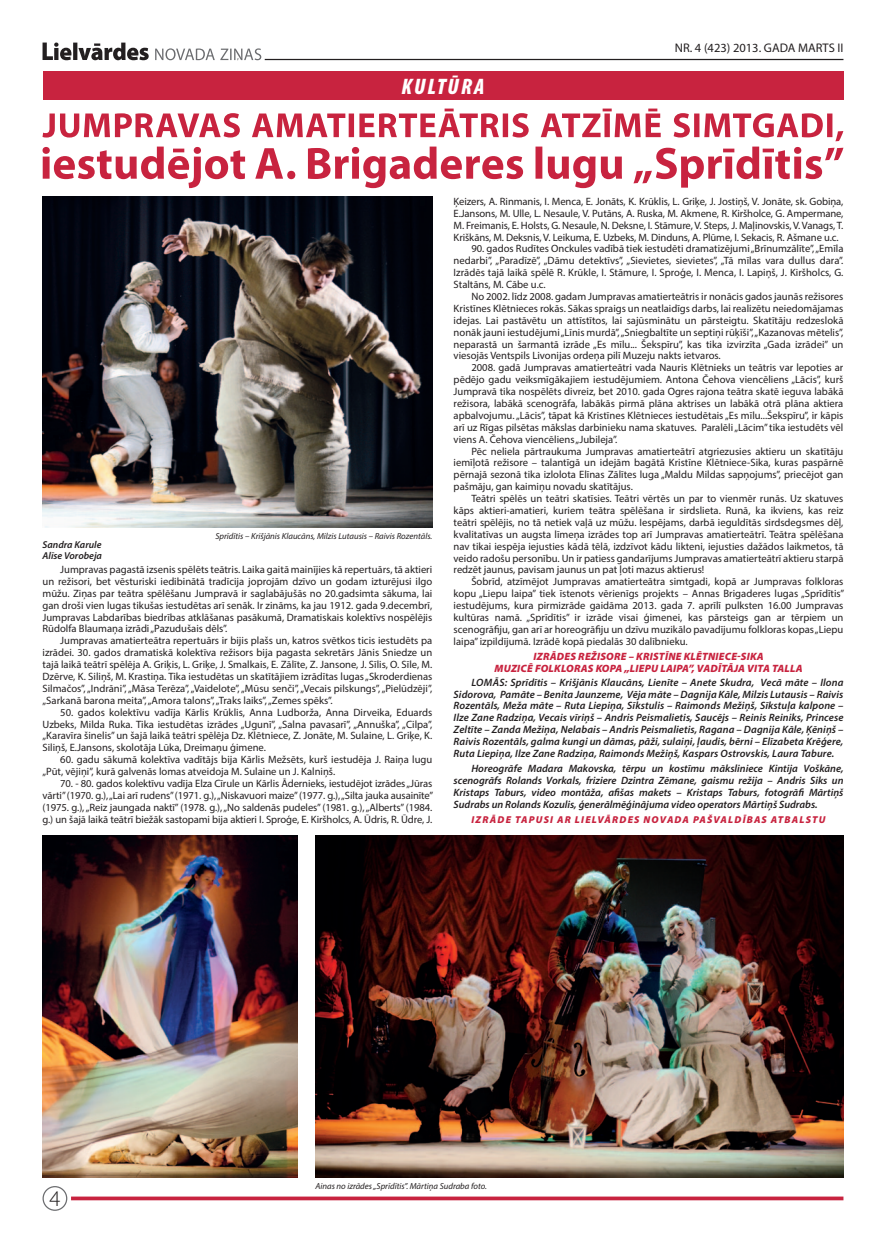
<style>
.page{position:relative;width:886px;height:1241px;background:#fff}
.page>*{position:absolute;margin:0;border:0;box-sizing:border-box;transform-origin:0 0}
.t1{font:italic 900 condensed 22.5px "Myriad Pro";letter-spacing:.09em;color:#fff}
.t2{font:300 22.5px "Myriad Pro";color:#231f20}
.t3{font:12.5px "Myriad Pro";color:#231f20}
.t4{font:10.62px/11.9px "Myriad Pro";color:#231f20;text-align:justify}
.t5{font:italic 600 10.62px/11.9px "Myriad Pro";color:#231f20;text-align:justify}
.t6{font:italic 900 10.62px/11.9px "Myriad Pro";letter-spacing:.02em;color:#c8233f;text-align:center}
.t7{font:italic 900 10px "Myriad Pro";letter-spacing:.12em;color:#c8233f}
.t8{font:italic 600 10px/11.8px "Myriad Pro";color:#231f20}
.t9{font:italic 8.75px "Myriad Pro";color:#231f20}
</style>
<div class="page">
<svg style="left:43px;top:43px;width:106px;height:17px"></svg>
<svg style="left:155px;top:48px;width:106px;height:12px"></svg>
<hr style="left:265px;top:59px;width:578px;height:1px;background:#231f20">
<svg style="left:71px;top:1196px;width:772px;height:4px;background:#cf425a"></svg>
<div style="left:43px;top:1185px;width:24px;height:25px;border:1px solid #6c6d70;border-radius:50%"></div>
<div style="left:43px;top:71px;width:800px;height:28px;background:#c8233f"></div>
<svg style="left:42px;top:108px;width:801px;height:80px"></svg>
<img style="left:315px;top:835px;width:528px;height:341px">
<img style="left:43px;top:197px;width:389px;height:330px">
<img style="left:43px;top:835px;width:255px;height:341px">
<h1 class="t1" style="left:401px;top:72px;width:84px">KULTŪRA</h1>
<p class="t3" style="left:675px;top:40px;width:170px">NR. 4 (423) 2013. GADA MARTS II</p>
<p class="t9" style="left:215px;top:531px;width:218px">Sprīdītis – Krišjānis Klaucāns, Milzis Lutausis – Raivis Rozentāls.</p>
<p class="t8" style="left:43px;top:538px;width:61px">Sandra Karule<br>Alīse Vorobeja</p>
<p class="t4" style="left:43px;top:563px;width:391px;text-indent:18px">Jumpravas pagastā izsenis spēlēts teātris. Laika gaitā mainījies kā repertuārs, tā aktieri un režisori, bet vēsturiski iedibinātā tradīcija joprojām dzīvo un godam izturējusi ilgo mūžu. Ziņas par teātra spēlēšanu Jumpravā ir saglabājušās no 20.gadsimta sākuma, lai gan droši vien lugas tikušas iestudētas arī senāk. Ir zināms, ka jau 1912. gada 9.decembrī, Jumpravas Labdarības biedrības atklāšanas pasākumā, Dramatiskais kolektīvs nospēlējis Rūdolfa Blaumaņa izrādi „Pazudušais dēls”.</p>
<p class="t4" style="left:43px;top:634px;width:391px;text-indent:18px">Jumpravas amatierteātra repertuārs ir bijis plašs un, katros svētkos ticis iestudēts pa izrādei. 30. gados dramatiskā kolektīva režisors bija pagasta sekretārs Jānis Sniedze un tajā laikā teātrī spēlēja A. Griķis, L. Griķe, J. Smalkais, E. Zālīte, Z. Jansone, J. Sīlis, O. Sīle, M.<br>Dzērve, K. Siliņš, M. Krastiņa. Tika iestudētas un skatītājiem izrādītas lugas „Skroderdienas Silmačos”, „Indrāni”, „Māsa Terēza”, „Vaidelote”, „Mūsu senči”, „Vecais pilskungs”, „Pielūdzēji”, „Sarkanā barona meita”, „Amora talons”, „Traks laiks”, „Zemes spēks”.</p>
<p class="t4" style="left:43px;top:706px;width:391px;text-indent:18px">50. gados kolektīvu vadīja Kārlis Krūklis, Anna Ludborža, Anna Dirveika, Eduards Uzbeks, Milda Ruka. Tika iestudētas izrādes „Ugunī”, „Salna pavasarī”, „Annuška”, „Cilpa”, „Karavīra šinelis” un šajā laikā teātri spēlēja Dz. Klētniece, Z. Jonāte, M. Sulaine, L. Griķe, K.<br>Siliņš, E.Jansons, skolotāja Lūka, Dreimaņu ģimene.</p>
<p class="t4" style="left:43px;top:753px;width:391px;text-indent:18px">60. gadu sākumā kolektīva vadītājs bija Kārlis Mežsēts, kurš iestudēja J. Raiņa lugu „Pūt, vējiņi”, kurā galvenās lomas atveidoja M. Sulaine un J. Kalniņš.</p>
<p class="t4" style="left:43px;top:777px;width:392px;text-indent:18px">70. - 80. gados kolektīvu vadīja Elza Cīrule un Kārlis Ādernieks, iestudējot izrādes „Jūras vārti” (1970. g.), „Lai arī rudens” (1971. g.), „Niskavuori maize” (1977. g.), „Silta jauka ausainīte” (1975. g.), „Reiz jaungada naktī” (1978. g.), „No saldenās pudeles” (1981. g.), „Alberts” (1984. g.) un šajā laikā teātrī biežāk sastopami bija aktieri I. Sproģe, E. Kiršholcs, A. Ūdris, R. Ūdre, J.</p>
<p class="t4" style="left:454px;top:195px;width:391px">Ķeizers, A. Rinmanis, I. Menca, E. Jonāts, K. Krūklis, L. Griķe, J. Jostiņš, V. Jonāte, sk. Gobiņa, E.Jansons, M. Ulle, L. Nesaule, V. Putāns, A. Ruska, M. Akmene, R. Kiršholce, G. Ampermane, M. Freimanis, E. Holsts, G. Nesaule, N. Deksne, I. Stāmure, V. Steps, J. Maļinovskis, V. Vanags, T.<br>Kriškāns, M. Deksnis, V. Leikuma, E. Uzbeks, M. Dinduns, A. Plūme, I. Sekacis, R. Ašmane u.c.</p>
<p class="t4" style="left:454px;top:243px;width:391px;text-indent:18px">90. gados Rudītes Onckules vadībā tiek iestudēti dramatizējumi „Brīnumzālīte”, „Emīla nedarbi”, „Paradīzē”, „Dāmu detektīvs”, „Sievietes, sievietes”, „Tā mīlas vara dullus dara”.<br>Izrādēs tajā laikā spēlē R. Krūkle, I. Stāmure, I. Sproģe, I. Menca, I. Lapiņš, J. Kiršholcs, G.<br>Staltāns, M. Cābe u.c.</p>
<p class="t4" style="left:454px;top:290px;width:391px;text-indent:18px">No 2002. līdz 2008. gadam Jumpravas amatierteātris ir nonācis gados jaunās režisores Kristīnes Klētnieces rokās. Sākas spraigs un neatlaidīgs darbs, lai realizētu neiedomājamas idejas. Lai pastāvētu un attīstītos, lai sajūsminātu un pārsteigtu. Skatītāju redzeslokā nonāk jauni iestudējumi „Līnis murdā”, „Sniegbaltīte un septiņi rūķīši”, „Kazanovas mētelis”, neparastā un šarmantā izrāde „Es mīlu... Šekspīru”, kas tika izvirzīta „Gada izrādei” un viesojās Ventspils Livonijas ordeņa pilī Muzeju nakts ietvaros.</p>
<p class="t4" style="left:454px;top:361px;width:391px;text-indent:18px">2008. gadā Jumpravas amatierteātri vada Nauris Klētnieks un teātris var lepoties ar pēdējo gadu veiksmīgākajiem iestudējumiem. Antona Čehova viencēliens „Lācis”, kurš Jumpravā tika nospēlēts divreiz, bet 2010. gada Ogres rajona teātra skatē ieguva labākā režisora, labākā scenogrāfa, labākās pirmā plāna aktrises un labākā otrā plāna aktiera apbalvojumu. „Lācis”, tāpat kā Kristīnes Klētnieces iestudētais „Es mīlu...Šekspīru”, ir kāpis arī uz Rīgas pilsētas mākslas darbinieku nama skatuves. Paralēli „Lācim” tika iestudēts vēl viens A. Čehova viencēliens „Jubileja”.</p>
<p class="t4" style="left:454px;top:445px;width:391px;text-indent:18px">Pēc neliela pārtraukuma Jumpravas amatierteātrī atgriezusies aktieru un skatītāju iemīļotā režisore – talantīgā un idejām bagātā Kristīne Klētniece-Sika, kuras paspārnē pērnajā sezonā tika izlolota Elīnas Zālītes luga „Maldu Mildas sapņojums”, priecējot gan pašmāju, gan kaimiņu novadu skatītājus.</p>
<p class="t4" style="left:454px;top:492px;width:391px;text-indent:18px">Teātri spēlēs un teātri skatīsies. Teātri vērtēs un par to vienmēr runās. Uz skatuves kāps aktieri-amatieri, kuriem teātra spēlēšana ir sirdslieta. Runā, ka ikviens, kas reiz teātri spēlējis, no tā netiek vaļā uz mūžu. Iespējams, darbā ieguldītās sirdsdegsmes dēļ, kvalitatīvas un augsta līmeņa izrādes top arī Jumpravas amatierteātrī. Teātra spēlēšana nav tikai iespēja iejusties kādā tēlā, izdzīvot kādu likteni, iejusties dažādos laikmetos, tā veido radošu personību. Un ir patiess gandarījums Jumpravas amatierteātrī aktieru starpā redzēt jaunus, pavisam jaunus un pat ļoti mazus aktierus!</p>
<p class="t4" style="left:454px;top:575px;width:392px;text-indent:18px">Šobrīd, atzīmējot Jumpravas amatierteātra simtgadi, kopā ar Jumpravas folkloras kopu „Liepu laipa” tiek īstenots vērienīgs projekts – Annas Brigaderes lugas „Sprīdītis” iestudējums, kura pirmizrāde gaidāma 2013. gada 7. aprīlī pulksten 16.00 Jumpravas kultūras namā. „Sprīdītis” ir izrāde visai ģimenei, kas pārsteigs gan ar tērpiem un scenogrāfiju, gan arī ar horeogrāfiju un dzīvu muzikālo pavadījumu folkloras kopas „Liepu laipa” izpildījumā. Izrādē kopā piedalās 30 dalībnieku.</p>
<p class="t6" style="left:494px;top:650px;width:309px">IZRĀDES REŽISORE – KRISTĪNE KLĒTNIECE-SIKA<br>MUZICĒ FOLKLORAS KOPA „LIEPU LAIPA”, VADĪTĀJA VITA TALLA</p>
<p class="t5" style="left:454px;top:675px;width:391px;text-indent:18px">Lomās: Sprīdītis – Krišjānis Klaucāns, Lienīte – Anete Skudra, Vecā māte – Ilona Sidorova, Pamāte – Benita Jaunzeme, Vēja māte – Dagnija Kāle, Milzis Lutausis – Raivis Rozentāls, Meža māte – Ruta Liepiņa, Sīkstulis – Raimonds Mežiņš, Sīkstuļa kalpone – Ilze Zane Radziņa, Vecais vīriņš – Andris Peismalietis, Saucējs – Reinis Reiniks, Princese Zeltīte – Zanda Mežiņa, Nelabais – Andris Peismalietis, Ragana – Dagnija Kāle, Ķēniņš – Raivis Rozentāls, galma kungi un dāmas, pāži, sulaiņi, ļaudis, bērni – Elīzabeta Krēģere, Ruta Liepiņa, Ilze Zane Radziņa, Raimonds Mežiņš, Kaspars Ostrovskis, Laura Tabure.</p>
<p class="t5" style="left:454px;top:762px;width:391px;text-indent:18px">Horeogrāfe Madara Makovska, tērpu un kostīmu māksliniece Kintija Voškāne, scenogrāfs Rolands Vorkals, friziere Dzintra Zēmane, gaismu režija – Andris Siks un Kristaps Taburs, video montāža, afišas makets – Kristaps Taburs, fotogrāfi Mārtiņš Sudrabs un Rolands Kozulis, ģenerālmēģinājuma video operators Mārtiņš Sudrabs.</p>
<p class="t7" style="left:471px;top:813px;width:355px">IZRĀDE TAPUSI AR LIELVĀRDES NOVADA PAŠVALDĪBAS ATBALSTU</p>
<h1 class="t2" style="left:49px;top:1184px;width:12px">4</h1>
<p class="t9" style="left:315px;top:1180px;width:173px">Ainas no izrādes „Sprīdītis”. Mārtiņa Sudraba foto.</p>
</div>
